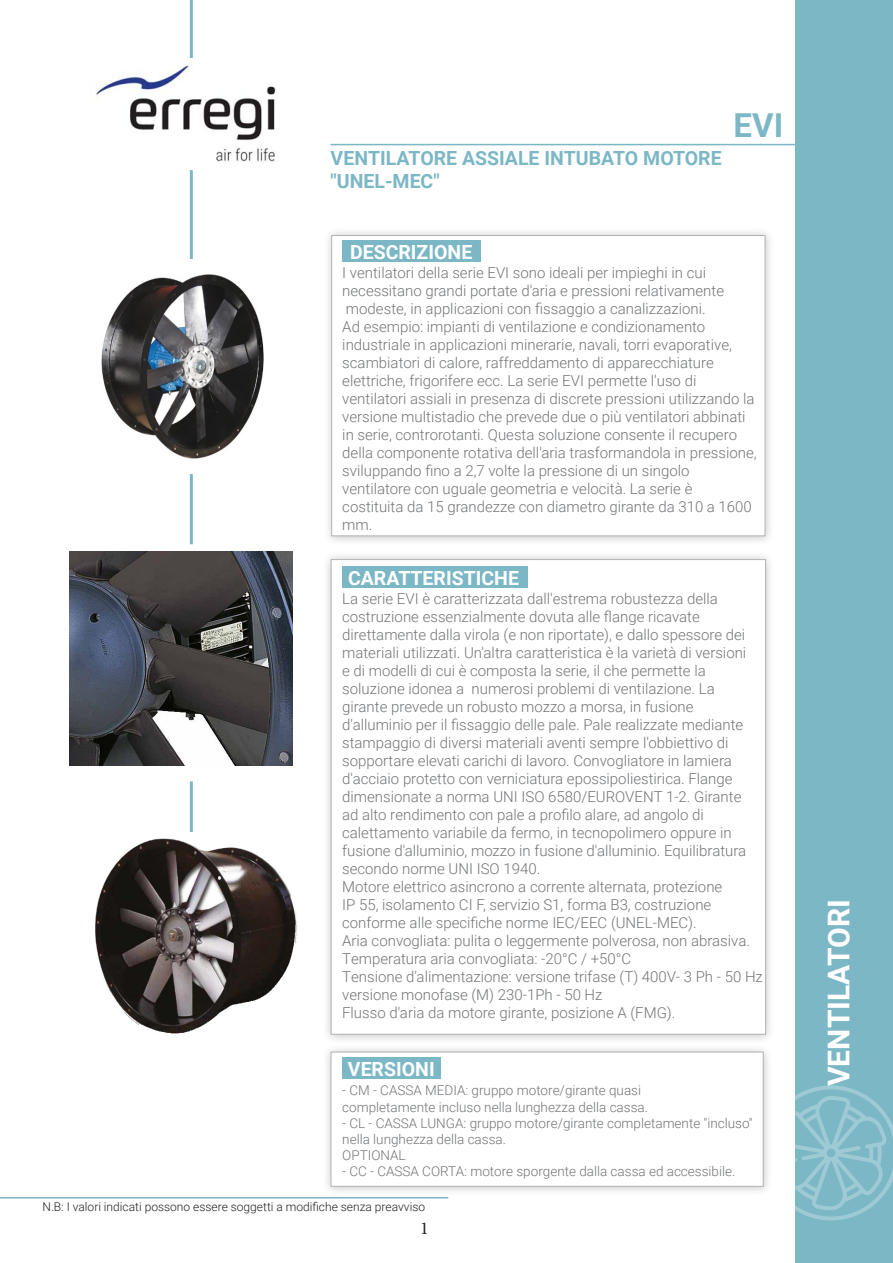
<style>
.page{position:relative;width:893px;height:1263px;background:#fff}
.page>*{position:absolute;margin:0;border:0;box-sizing:border-box;transform-origin:0 0}
.t1{font:700 33px "Roboto";color:#7cb7c6}
.t2{font:700 30px "Roboto";color:#fff}
.t3{font:700 19.5px "Roboto";color:#7cb7c6}
.t4{font:700 19.5px "Roboto";color:#fff}
.t5{font:18px "Minion Pro";color:#231f20}
.t6{font:300 15px/18px "Roboto";color:#727477}
.t7{font:300 13.5px/16.2px "Roboto";color:#727477}
.t8{font:300 12px "Roboto";color:#231f20}
</style>
<div class="page">
<div style="left:323px;top:227px;width:452px;height:319px;background:#231f20;opacity:.46"></div>
<div style="left:331px;top:235px;width:434px;height:301px;background:#fff"></div>
<div style="left:795px;top:0;width:98px;height:1263px;background:#7cb7c6"></div>
<hr style="left:330px;top:144px;width:483px;height:1px;background:#7cb7c6">
<hr style="left:190px;top:0;width:3px;height:58px;background:#7cb7c6">
<hr style="left:190px;top:170px;width:3px;height:101px;background:#7cb7c6">
<div style="left:342px;top:241px;width:139px;height:21px;background:#7cb7c6"></div>
<hr style="left:190px;top:443px;width:3px;height:101px;background:#7cb7c6">
<img style="left:70px;top:552px;width:223px;height:213px">
<hr style="left:190px;top:781px;width:3px;height:70px;background:#7cb7c6">
<img style="left:95px;top:832px;width:203px;height:202px">
<img style="left:89px;top:65px;width:187px;height:97px">
<img style="left:101px;top:259px;width:163px;height:214px">
<hr style="left:0;top:1197px;width:448px;height:1px;background:#7cb7c6">
<svg style="left:795px;top:1085px;width:98px;height:135px"></svg>
<div style="left:322px;top:551px;width:454px;height:493px;background:#231f20;opacity:.46"></div>
<div style="left:331px;top:559px;width:435px;height:476px;background:#fff"></div>
<div style="left:342px;top:567px;width:186px;height:21px;background:#7cb7c6"></div>
<div style="left:322px;top:1043px;width:451px;height:153px;background:#231f20;opacity:.46"></div>
<div style="left:331px;top:1052px;width:433px;height:135px;background:#fff"></div>
<div style="left:342px;top:1057px;width:99px;height:22px;background:#7cb7c6"></div>
<p class="t3" style="left:331px;top:144px;width:393px">VENTILATORE ASSIALE INTUBATO MOTORE</p>
<p class="t3" style="left:331px;top:167px;width:111px">"UNEL-MEC"</p>
<p class="t1" style="left:733px;top:102px;width:51px">EVI</p>
<p class="t4" style="left:350px;top:239px;width:124px">DESCRIZIONE</p>
<p class="t6" style="left:342px;top:263px;width:365px">I ventilatori della serie EVI sono ideali per impieghi in cui</p>
<p class="t6" style="left:342px;top:281px;width:383px">necessitano grandi portate d'aria e pressioni relativamente</p>
<p class="t6" style="left:346px;top:299px;width:361px">modeste, in applicazioni con fissaggio a canalizzazioni.</p>
<p class="t6" style="left:342px;top:317px;width:365px">Ad esempio: impianti di ventilazione e condizionamento</p>
<p class="t6" style="left:342px;top:335px;width:391px">industriale in applicazioni minerarie, navali, torri evaporative, scambiatori di calore, raffreddamento di apparecchiature</p>
<p class="t6" style="left:342px;top:371px;width:356px">elettriche, frigorifere ecc. La serie EVI permette l'uso di</p>
<p class="t6" style="left:342px;top:389px;width:414px">ventilatori assiali in presenza di discrete pressioni utilizzando la versione multistadio che prevede due o più ventilatori abbinati</p>
<p class="t6" style="left:342px;top:425px;width:416px">in serie, controrotanti. Questa soluzione consente il recupero della componente rotativa dell'aria trasformandola in pressione, sviluppando fino a 2,7 volte la pressione di un singolo</p>
<p class="t6" style="left:342px;top:479px;width:352px">ventilatore con uguale geometria e velocità. La serie è</p>
<p class="t6" style="left:342px;top:497px;width:411px">costituita da 15 grandezze con diametro girante da 310 a 1600 mm.</p>
<p class="t4" style="left:348px;top:564px;width:172px">CARATTERISTICHE</p>
<p class="t6" style="left:342px;top:589px;width:377px">La serie EVI è caratterizzata dall'estrema robustezza della</p>
<p class="t6" style="left:342px;top:607px;width:359px">costruzione essenzialmente dovuta alle flange ricavate</p>
<p class="t6" style="left:342px;top:625px;width:406px">direttamente dalla virola (e non riportate), e dallo spessore dei materiali utilizzati. Un'altra caratteristica è la varietà di versioni</p>
<p class="t6" style="left:342px;top:661px;width:365px">e di modelli di cui è composta la serie, il che permette la</p>
<p class="t6" style="left:342px;top:679px;width:374px">soluzione idonea a numerosi problemi di ventilazione. La</p>
<p class="t6" style="left:342px;top:697px;width:353px">girante prevede un robusto mozzo a morsa, in fusione</p>
<p class="t6" style="left:342px;top:715px;width:403px">d'alluminio per il fissaggio delle pale. Pale realizzate mediante stampaggio di diversi materiali aventi sempre l'obbiettivo di</p>
<p class="t6" style="left:342px;top:751px;width:391px">sopportare elevati carichi di lavoro. Convogliatore in lamiera</p>
<p class="t6" style="left:342px;top:769px;width:401px">d'acciaio protetto con verniciatura epossipoliestirica. Flange dimensionate a norma UNI ISO 6580/EUROVENT 1-2. Girante</p>
<p class="t6" style="left:342px;top:805px;width:363px">ad alto rendimento con pale a profilo alare, ad angolo di</p>
<p class="t6" style="left:342px;top:823px;width:406px">calettamento variabile da fermo, in tecnopolimero oppure in fusione d'alluminio, mozzo in fusione d'alluminio. Equilibratura secondo norme UNI ISO 1940.</p>
<p class="t6" style="left:342px;top:877px;width:382px">Motore elettrico asincrono a corrente alternata, protezione</p>
<p class="t6" style="left:342px;top:895px;width:371px">IP 55, isolamento CI F, servizio S1, forma B3, costruzione</p>
<p class="t6" style="left:342px;top:913px;width:356px">conforme alle specifiche norme IEC/EEC (UNEL-MEC).</p>
<p class="t6" style="left:342px;top:931px;width:409px">Aria convogliata: pulita o leggermente polverosa, non abrasiva.</p>
<p class="t6" style="left:342px;top:949px;width:291px">Temperatura aria convogliata: -20°C / +50°C</p>
<p class="t6" style="left:342px;top:967px;width:422px">Tensione d'alimentazione: versione trifase (T) 400V- 3 Ph - 50 Hz versione monofase (M) 230-1Ph - 50 Hz</p>
<p class="t6" style="left:342px;top:1003px;width:335px">Flusso d'aria da motore girante, posizione A (FMG).</p>
<p class="t4" style="left:348px;top:1055px;width:88px">VERSIONI</p>
<p class="t7" style="left:342px;top:1082px;width:300px">- CM - CASSA MEDIA: gruppo motore/girante quasi</p>
<p class="t7" style="left:342px;top:1098px;width:307px">completamente incluso nella lunghezza della cassa.</p>
<p class="t7" style="left:342px;top:1114px;width:412px">- CL - CASSA LUNGA: gruppo motore/girante completamente "incluso" nella lunghezza della cassa.</p>
<p class="t7" style="left:342px;top:1147px;width:65px">OPTIONAL</p>
<p class="t7" style="left:342px;top:1163px;width:394px">- CC - CASSA CORTA: motore sporgente dalla cassa ed accessibile.</p>
<p class="t8" style="left:43px;top:1198px;width:384px">N.B: I valori indicati possono essere soggetti a modifiche senza preavviso</p>
<p class="t5" style="left:420px;top:1216px;width:10px">1</p>
<p class="t2" style="left:818px;top:1086px;width:188px;rotate:-90deg">VENTILATORI</p>
</div>
